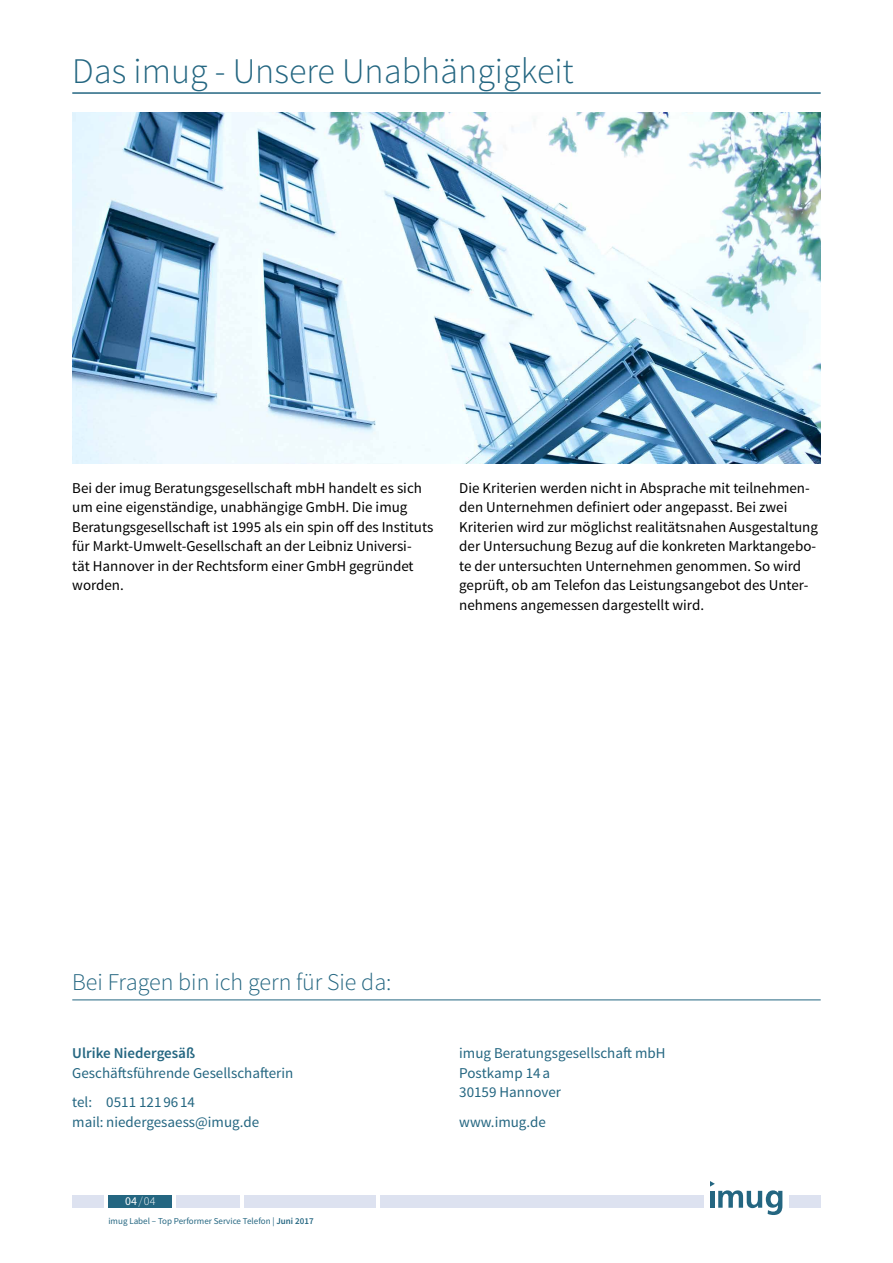
<style>
.page{position:relative;width:893px;height:1263px;background:#fff}
.page>*{position:absolute;margin:0;border:0;box-sizing:border-box;transform-origin:0 0}
.t1{font:300 36px "Source Sans Pro";color:#246681}
.t2{font:300 24px "Source Sans Pro";color:#246681}
.t3{font:15px/19.5px "Source Sans Pro";color:#000}
.t4{font:15px/19.5px "Source Sans Pro";color:#246681}
.t5{font:600 15px "Source Sans Pro";color:#246681}
.t6{font:12px "Source Sans Pro";color:#fff}
.t7{font:9px "Source Sans Pro";color:#246681}
.s1{font-weight:200}
.s2{font-weight:300}
.s3{font-weight:600}
</style>
<div class="page">
<hr style="left:109px;top:0;width:63px;height:1px;background:#246681">
<hr style="left:176px;top:0;width:64px;height:1px;background:#dde2f0">
<hr style="left:244px;top:0;width:132px;height:1px;background:#dde2f0">
<hr style="left:381px;top:0;width:309px;height:1px;background:#dde2f0">
<hr style="left:789px;top:0;width:32px;height:1px;background:#dde2f0">
<hr style="left:72px;top:0;width:33px;height:1px;background:#dde2f0">
<hr style="left:694px;top:0;width:90px;height:1px;background:#dde2f0">
<div style="left:108px;top:1195px;width:64px;height:13px;background:#246681"></div>
<div style="left:176px;top:1195px;width:64px;height:13px;background:#dde2f0"></div>
<div style="left:244px;top:1195px;width:132px;height:13px;background:#dde2f0"></div>
<div style="left:381px;top:1195px;width:323px;height:13px;background:#dde2f0"></div>
<div style="left:789px;top:1195px;width:32px;height:13px;background:#dde2f0"></div>
<div style="left:72px;top:1195px;width:32px;height:13px;background:#dde2f0"></div>
<svg style="left:710px;top:1181px;width:72px;height:34px"></svg>
<hr style="left:72px;top:92px;width:749px;height:2px;background:#246681">
<img style="left:72px;top:113px;width:749px;height:351px">
<hr style="left:72px;top:999px;width:749px;height:1px;background:#246681">
<h1 class="t1" style="left:72px;top:49px;width:503px">Das imug - Unsere Unabhängigkeit</h1>
<p class="t3" style="left:72px;top:478px;width:363px">Bei der imug Beratungsgesellschaft mbH handelt es sich um eine eigenständige, unabhängige GmbH. Die imug Beratungsgesellschaft ist 1995 als ein spin off des Instituts für Markt-Umwelt-Gesellschaft an der Leibniz Universi-<br>tät Hannover in der Rechtsform einer GmbH gegründet worden.</p>
<p class="t3" style="left:459px;top:478px;width:360px">Die Kriterien werden nicht in Absprache mit teilnehmen&shy;den Unternehmen definiert oder angepasst. Bei zwei Kriterien wird zur möglichst realitätsnahen Ausgestaltung der Untersuchung Bezug auf die konkreten Marktangebo&shy;te der untersuchten Unternehmen genommen. So wird geprüft, ob am Telefon das Leistungsangebot des Unter&shy;nehmens angemessen dargestellt wird.</p>
<h2 class="t2" style="left:72px;top:967px;width:321px">Bei Fragen bin ich gern für Sie da:</h2>
<p class="t5" style="left:72px;top:1044px;width:124px">Ulrike Niedergesäß</p>
<p class="t4" style="left:72px;top:1058px;width:223px;line-height:29.2px">Geschäftsführende Gesellschafterin tel: 0511 121 96 14</p>
<p class="t4" style="left:72px;top:1112px;width:188px">mail: niedergesaess@imug.de</p>
<p class="t6" style="left:125px;top:1193px;width:32px">04<span class="s1">/</span><span class="s2">04</span></p>
<p class="t7" style="left:108px;top:1215px;width:207px">imug Label – Top Performer Service Telefon | <span class="s3">Juni 2017</span></p>
<p class="t4" style="left:459px;top:1044px;width:208px">imug Beratungsgesellschaft mbH<br>Postkamp 14a<br>30159 Hannover</p>
<p class="t4" style="left:459px;top:1112px;width:88px">www.imug.de</p>
</div>
